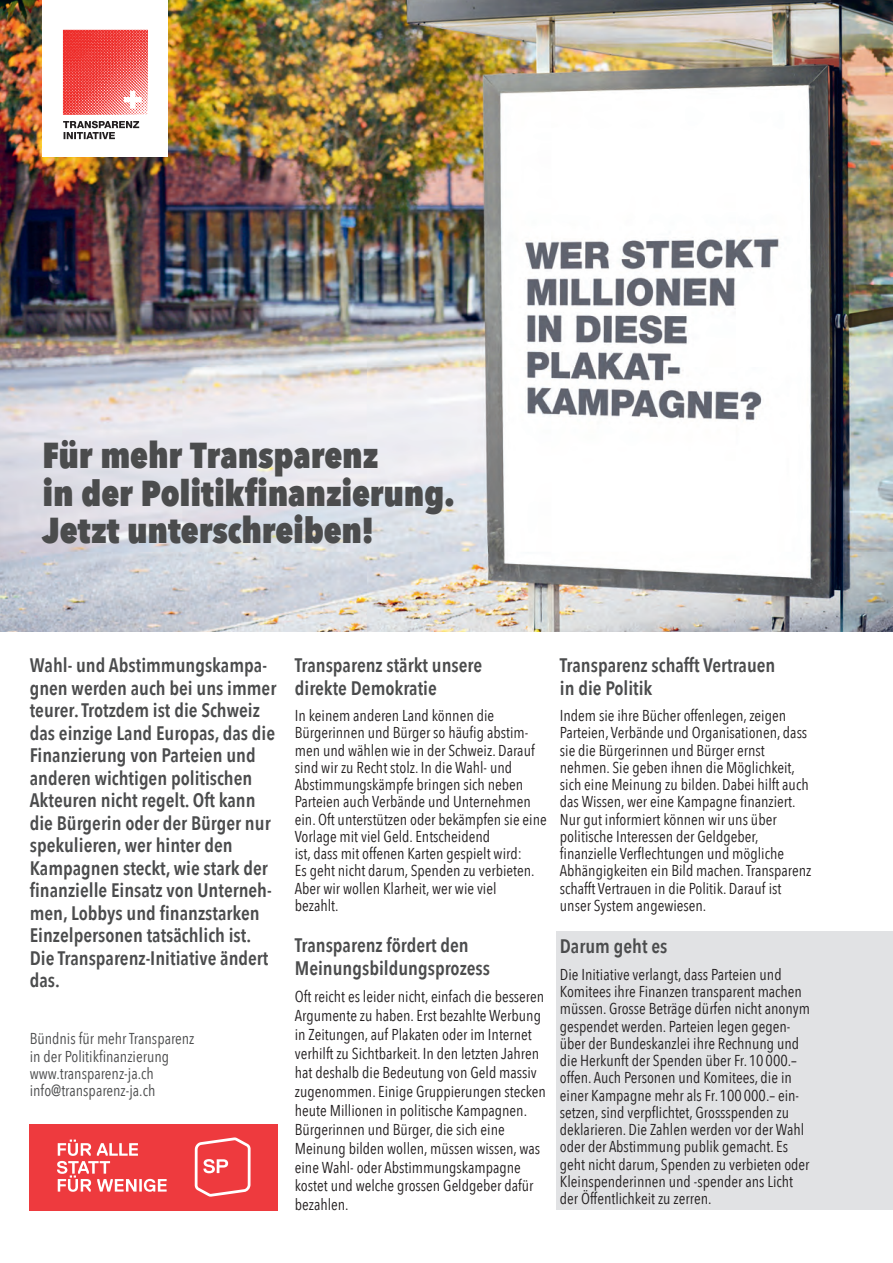
<style>
.page{position:relative;width:893px;height:1263px;background:#fff}
.page>*{position:absolute;margin:0;border:0;box-sizing:border-box;transform-origin:0 0}
.t1{font:800 36px/37.5px "Avenir Next Condensed";letter-spacing:-.005em;color:#4b4c4d}
.t2{font:600 19.5px/22.5px "Avenir Next Condensed";color:#4b4c4d}
.t3{font:15.75px/17.2px "Avenir Next Condensed";color:#231f20}
.t4{font:15.75px/17.2px "Avenir Next Condensed";color:#4b4c4d}
</style>
<div class="page">
<img style="left:0;top:0;width:893px;height:631px">
<div style="left:43px;top:0;width:125px;height:156px;background:#fff"></div>
<img style="left:63px;top:30px;width:85px;height:85px">
<svg style="left:63px;top:121px;width:76px;height:18px"></svg>
<div style="left:556px;top:932px;width:337px;height:278px;background:#e1e2e4"></div>
<div style="left:30px;top:1124px;width:248px;height:86px;background:#ee3a3e"></div>
<svg style="left:195px;top:1137px;width:56px;height:59px"></svg>
<svg style="left:57px;top:1139px;width:110px;height:53px"></svg>
<h1 class="t1" style="left:43px;top:436px;width:414px">Für mehr Transparenz<br>in der Politikfinanzierung.<br>Jetzt unterschreiben!</h1>
<p class="t2" style="left:30px;top:654px;width:248px">Wahl- und Abstimmungskampa&shy;gnen werden auch bei uns immer teurer. Trotzdem ist die Schweiz das einzige Land Europas, das die<br>Finanzierung von Parteien und anderen wichtigen politischen<br>Akteuren nicht regelt. Oft kann die Bürgerin oder der Bürger nur spekulieren, wer hinter den<br>Kampagnen steckt, wie stark der finanzielle Einsatz von Unterneh&shy;men, Lobbys und finanzstarken<br>Einzelpersonen tatsächlich ist.<br>Die Transparenz-Initiative ändert das.</p>
<p class="t4" style="left:30px;top:1029px;width:166px">Bündnis für mehr Transparenz in der Politikfinanzierung www.transparenz-ja.ch info@transparenz-ja.ch</p>
<p class="t2" style="left:295px;top:654px;width:189px">Transparenz stärkt unsere direkte Demokratie</p>
<p class="t3" style="left:295px;top:706px;width:253px">In keinem anderen Land können die Bürgerinnen und Bürger so häufig abstim&shy;men und wählen wie in der Schweiz. Darauf sind wir zu Recht stolz. In die Wahl- und Abstimmungskämpfe bringen sich neben Parteien auch Verbände und Unternehmen ein. Oft unterstützen oder bekämpfen sie eine Vorlage mit viel Geld. Entscheidend<br>ist, dass mit offenen Karten gespielt wird:<br>Es geht nicht darum, Spenden zu verbieten.<br>Aber wir wollen Klarheit, wer wie viel<br>bezahlt.</p>
<p class="t2" style="left:295px;top:933px;width:197px">Transparenz fördert den<br>Meinungsbildungsprozess</p>
<p class="t3" style="left:295px;top:987px;width:253px;line-height:18.9px">Oft reicht es leider nicht, einfach die besseren Argumente zu haben. Erst bezahlte Werbung in Zeitungen, auf Plakaten oder im Internet verhilft zu Sichtbarkeit. In den letzten Jahren hat deshalb die Bedeutung von Geld massiv zugenommen. Einige Gruppierungen stecken heute Millionen in politische Kampagnen.<br>Bürgerinnen und Bürger, die sich eine Meinung bilden wollen, müssen wissen, was eine Wahl- oder Abstimmungskampagne kostet und welche grossen Geldgeber dafür bezahlen.</p>
<p class="t2" style="left:560px;top:654px;width:217px">Transparenz schafft Vertrauen in die Politik</p>
<p class="t3" style="left:560px;top:706px;width:253px">Indem sie ihre Bücher offenlegen, zeigen Parteien, Verbände und Organisationen, dass sie die Bürgerinnen und Bürger ernst nehmen. Sie geben ihnen die Möglichkeit, sich eine Meinung zu bilden. Dabei hilft auch das Wissen, wer eine Kampagne finanziert.<br>Nur gut informiert können wir uns über politische Interessen der Geldgeber, finanzielle Verflechtungen und mögliche Abhängigkeiten ein Bild machen. Transparenz schafft Vertrauen in die Politik. Darauf ist unser System angewiesen.</p>
<p class="t2" style="left:560px;top:934px;width:109px">Darum geht es</p>
<p class="t3" style="left:560px;top:965px;width:252px">Die Initiative verlangt, dass Parteien und Komitees ihre Finanzen transparent machen müssen. Grosse Beträge dürfen nicht anonym gespendet werden. Parteien legen gegen&shy;über der Bundeskanzlei ihre Rechnung und die Herkunft der Spenden über Fr.10 000.– offen. Auch Personen und Komitees, die in einer Kampagne mehr als Fr.100 000.– ein&shy;setzen, sind verpflichtet, Grossspenden zu deklarieren. Die Zahlen werden vor der Wahl oder der Abstimmung publik gemacht. Es geht nicht darum, Spenden zu verbieten oder Kleinspenderinnen und -spender ans Licht der Öffentlichkeit zu zerren.</p>
</div>
